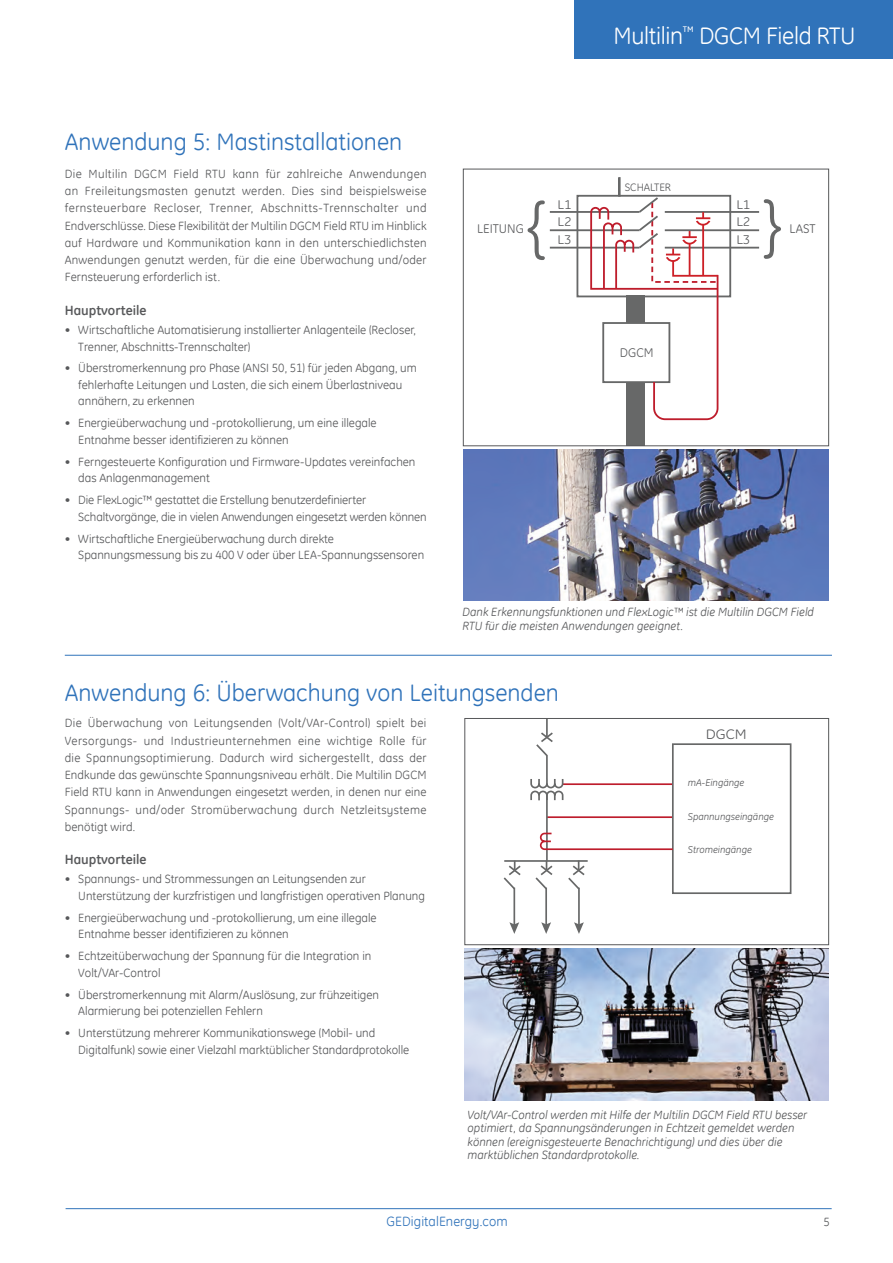
<style>
.page{position:relative;width:893px;height:1263px;background:#fff}
.page>*{position:absolute;margin:0;border:0;box-sizing:border-box;transform-origin:0 0}
.Heading_2{font:24px "GE Inspira";color:#3073ba}
.t1{font:24px "GE Inspira";letter-spacing:-.015em;color:#fff}
.t2{font:13.95px "GE Inspira";color:#57585a;scale:1.11 1}
.Sub-Section_heading{font:700 13.5px "GE Inspira";color:#57585a}
.t3{font:13.5px "GE Inspira";letter-spacing:.005em;color:#3073ba}
.t4{font:12.75px "GE Inspira";color:#57585a}
.t5{font:12.75px/17.4px "GE Inspira";color:#57585a;text-align:justify;scale:1.11 1}
.Copy{font:12px/17.2px "GE Inspira";color:#57585a}
.Annotaions{font:italic 12px/13.5px "GE Inspira";color:#57585a}
.t6{font:10.95px "GE Inspira";color:#57585a}
.t7{font:italic 10.05px "GE Inspira";color:#57585a}
</style>
<div class="page">
<hr style="left:66px;top:1208px;width:766px;height:1px;background:#3073ba">
<div style="left:575px;top:0;width:318px;height:58px;background:#3073ba"></div>
<img style="left:465px;top:949px;width:364px;height:152px">
<div style="left:672px;top:743px;width:119px;height:151px;border:2px solid #676868"></div>
<hr style="left:504px;top:860px;width:84px;height:2px;background:#676868">
<hr style="left:513px;top:888px;width:2px;height:38px;background:#676868">
<svg style="left:509px;top:922px;width:10px;height:12px"></svg>
<hr style="left:545px;top:888px;width:2px;height:38px;background:#676868">
<svg style="left:541px;top:922px;width:10px;height:12px"></svg>
<hr style="left:578px;top:888px;width:2px;height:38px;background:#676868">
<svg style="left:574px;top:922px;width:10px;height:12px"></svg>
<svg style="left:503px;top:861px;width:19px;height:30px"></svg>
<svg style="left:529px;top:720px;width:145px;height:171px"></svg>
<div style="left:465px;top:718px;width:364px;height:227px;border:1px solid #57585a"></div>
<div style="left:627px;top:295px;width:18px;height:151px;background:#676868"></div>
<hr style="left:550px;top:211px;width:89px;height:2px;background:#676868">
<hr style="left:550px;top:229px;width:89px;height:2px;background:#676868">
<hr style="left:550px;top:247px;width:89px;height:2px;background:#676868">
<hr style="left:665px;top:211px;width:94px;height:2px;background:#676868">
<hr style="left:665px;top:229px;width:94px;height:2px;background:#676868">
<hr style="left:665px;top:247px;width:94px;height:2px;background:#676868">
<div style="left:576px;top:195px;width:155px;height:102px;border:2px solid #676868"></div>
<svg style="left:528px;top:200px;width:17px;height:60px"></svg>
<svg style="left:764px;top:199px;width:17px;height:60px"></svg>
<div style="left:618px;top:177px;width:3px;height:20px;border:2px solid #676868"></div>
<svg style="left:589px;top:178px;width:130px;height:243px"></svg>
<div style="left:463px;top:169px;width:366px;height:277px;border:1px solid #57585a"></div>
<img style="left:463px;top:449px;width:366px;height:152px">
<hr style="left:65px;top:655px;width:767px;height:1px;background:#3073ba">
<p class="Heading_2" style="left:65px;top:126px;width:339px">Anwendung 5: Mastinstallationen</p>
<p class="Copy" style="left:65px;top:165px;width:363px;text-align:justify">Die Multilin DGCM Field RTU kann für zahlreiche Anwendungen an Freileitungsmasten genutzt werden. Dies sind beispielsweise fernsteuerbare Recloser, Trenner, Abschnitts-Trennschalter und Endverschlüsse. Diese Flexibilität der Multilin DGCM Field RTU im Hinblick auf Hardware und Kommunikation kann in den unterschiedlichsten Anwendungen genutzt werden, für die eine Überwachung und/oder Fernsteuerung erforderlich ist.</p>
<p class="Sub-Section_heading" style="left:65px;top:301px;width:83px">Hauptvorteile</p>
<p class="Copy" style="left:78px;top:321px;width:339px;line-height:16.5px;text-indent:-14px">• Wirtschaftliche Automatisierung installierter Anlagenteile (Recloser,<br>Trenner, Abschnitts-Trennschalter)</p>
<p class="Copy" style="left:78px;top:360px;width:340px;line-height:16.5px;text-indent:-14px">• Überstromerkennung pro Phase (ANSI 50, 51) für jeden Abgang, um fehlerhafte Leitungen und Lasten, die sich einem Überlastniveau annähern, zu erkennen</p>
<p class="Copy" style="left:78px;top:415px;width:300px;line-height:16.5px;text-indent:-14px">• Energieüberwachung und -protokollierung, um eine illegale<br>Entnahme besser identifizieren zu können</p>
<p class="Copy" style="left:78px;top:453px;width:339px;line-height:16.5px;text-indent:-14px">• Ferngesteuerte Konfiguration und Firmware-Updates vereinfachen das Anlagenmanagement</p>
<p class="Copy" style="left:78px;top:491px;width:350px;line-height:16.5px;text-indent:-14px">• Die FlexLogic™ gestattet die Erstellung benutzerdefinierter<br>Schaltvorgänge, die in vielen Anwendungen eingesetzt werden können</p>
<p class="Copy" style="left:78px;top:530px;width:347px;line-height:16.5px;text-indent:-14px">• Wirtschaftliche Energieüberwachung durch direkte<br>Spannungsmessung bis zu 400 V oder über LEA-Spannungssensoren</p>
<h1 class="t1" style="left:613px;top:20px;width:244px">Multilin<sup>™</sup> DGCM Field RTU</h1>
<p class="t6" style="left:625px;top:181px;width:48px">SCHALTER</p>
<p class="t5" style="left:558px;top:196px;width:14px">L1<br>L2<br>L3</p>
<p class="t5" style="left:736px;top:196px;width:14px">L1<br>L2<br>L3</p>
<p class="t4" style="left:477px;top:222px;width:48px">LEITUNG</p>
<p class="t4" style="left:789px;top:222px;width:28px">LAST</p>
<p class="t4" style="left:620px;top:346px;width:35px">DGCM</p>
<p class="Annotaions" style="left:463px;top:605px;width:353px">Dank Erkennungsfunktionen und FlexLogic™ ist die Multilin DGCM Field<br>RTU für die meisten Anwendungen geeignet.</p>
<p class="Heading_2" style="left:65px;top:678px;width:496px">Anwendung 6: Überwachung von Leitungsenden</p>
<p class="Copy" style="left:65px;top:714px;width:363px;text-align:justify">Die Überwachung von Leitungsenden (Volt/VAr-Control) spielt bei Versorgungs- und Industrieunternehmen eine wichtige Rolle für die Spannungsoptimierung. Dadurch wird sichergestellt, dass der Endkunde das gewünschte Spannungsniveau erhält. Die Multilin DGCM Field RTU kann in Anwendungen eingesetzt werden, in denen nur eine Spannungs- und/oder Stromüberwachung durch Netzleitsysteme benötigt wird.</p>
<p class="Sub-Section_heading" style="left:65px;top:851px;width:83px">Hauptvorteile</p>
<p class="Copy" style="left:78px;top:871px;width:348px;line-height:16.5px;text-indent:-14px">• Spannungs- und Strommessungen an Leitungsenden zur<br>Unterstützung der kurzfristigen und langfristigen operativen Planung</p>
<p class="Copy" style="left:78px;top:909px;width:300px;line-height:16.5px;text-indent:-14px">• Energieüberwachung und -protokollierung, um eine illegale<br>Entnahme besser identifizieren zu können</p>
<p class="Copy" style="left:78px;top:947px;width:295px;line-height:16.5px;text-indent:-14px">• Echtzeitüberwachung der Spannung für die Integration in<br>Volt/VAr-Control</p>
<p class="Copy" style="left:78px;top:986px;width:302px;line-height:16.5px;text-indent:-14px">• Überstromerkennung mit Alarm/Auslösung, zur frühzeitigen<br>Alarmierung bei potenziellen Fehlern</p>
<p class="Copy" style="left:78px;top:1024px;width:332px;line-height:16.5px;text-indent:-14px">• Unterstützung mehrerer Kommunikationswege (Mobil- und<br>Digitalfunk) sowie einer Vielzahl marktüblicher Standardprotokolle</p>
<p class="t2" style="left:706px;top:727px;width:38px">DGCM</p>
<p class="t7" style="left:688px;top:777px;width:58px">mA-Eingänge</p>
<p class="t7" style="left:688px;top:811px;width:88px">Spannungseingänge</p>
<p class="t7" style="left:688px;top:843px;width:66px">Stromeingänge</p>
<p class="Annotaions" style="left:468px;top:1107px;width:341px">Volt/VAr-Control werden mit Hilfe der Multilin DGCM Field RTU besser optimiert, da Spannungsänderungen in Echtzeit gemeldet werden können (ereignisgesteuerte Benachrichtigung) und dies über die marktüblichen Standardprotokolle.</p>
<p class="t3" style="left:386px;top:1213px;width:123px">GEDigitalEnergy.com</p>
<p class="Copy" style="left:823px;top:1212px;width:8px">5</p>
</div>
